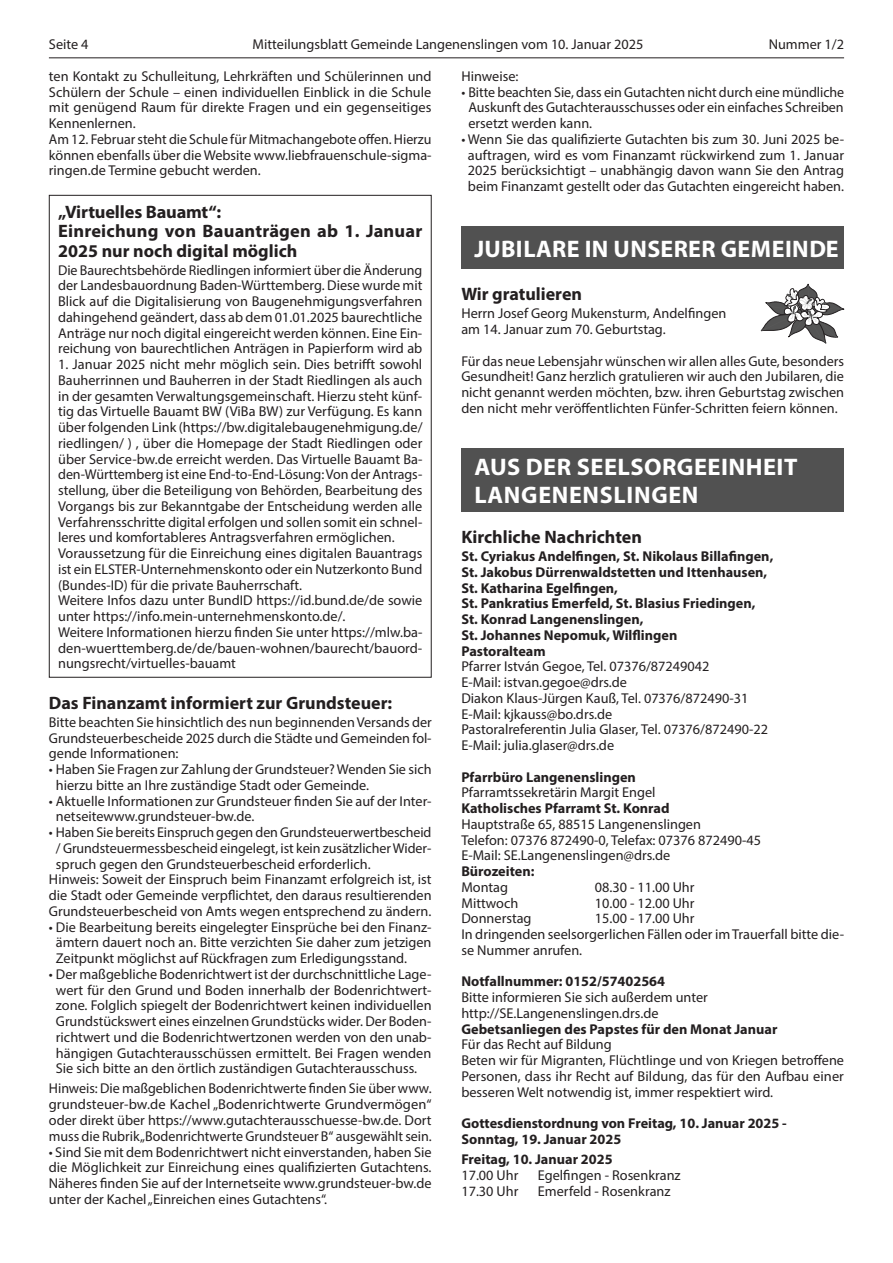
<style>
.page{position:relative;width:893px;height:1263px;background:#fff}
.page>*{position:absolute;margin:0;border:0;box-sizing:border-box;transform-origin:0 0}
.t1{font:700 24px/28.5px "Myriad Pro";letter-spacing:.02em;color:#fff}
.t2{font:700 18px/19.5px "Myriad Pro";color:#231f20}
.t3{font:14.25px/15.8px "Myriad Pro";color:#231f20}
.t4{font:700 14.25px/15.8px "Myriad Pro";color:#231f20}
</style>
<div class="page">
<hr style="left:49px;top:57px;width:795px;height:1px;background:#231f20">
<div style="left:461px;top:226px;width:383px;height:43px;background:#515151"></div>
<div style="left:461px;top:448px;width:383px;height:64px;background:#515151"></div>
<svg style="left:760px;top:284px;width:84px;height:60px"></svg>
<p class="t3" style="left:49px;top:36px;width:41px">Seite 4</p>
<p class="t3" style="left:253px;top:36px;width:392px">Mitteilungsblatt Gemeinde Langenenslingen vom 10. Januar 2025</p>
<p class="t3" style="left:769px;top:36px;width:77px">Nummer 1/2</p>
<p class="t3" style="left:49px;top:68px;width:384px">ten Kontakt zu Schulleitung, Lehrkräften und Schülerinnen und Schülern der Schule – einen individuellen Einblick in die Schule mit genügend Raum für direkte Fragen und ein gegenseitiges Kennenlernen.<br>Am 12. Februar steht die Schule für Mitmachangebote offen. Hierzu können ebenfalls über die Website www.liebfrauenschule-sigma&shy;ringen.de Termine gebucht werden.</p>
<p class="t2" style="left:58px;top:201px;width:366px">„Virtuelles Bauamt“:<br>Einreichung von Bauanträgen ab 1. Januar<br>2025 nur noch digital möglich</p>
<p class="t3" style="left:58px;top:262px;width:366px;text-align:justify">Die Baurechtsbehörde Riedlingen informiert über die Änderung der Landesbauordnung Baden-Württemberg. Diese wurde mit Blick auf die Digitalisierung von Baugenehmigungsverfahren dahingehend geändert, dass ab dem 01.01.2025 baurechtliche Anträge nur noch digital eingereicht werden können. Eine Ein&shy;reichung von baurechtlichen Anträgen in Papierform wird ab</p>
<p class="t3" style="left:58px;top:356px;width:366px">1. Januar 2025 nicht mehr möglich sein. Dies betrifft sowohl Bauherrinnen und Bauherren in der Stadt Riedlingen als auch in der gesamten Verwaltungsgemeinschaft. Hierzu steht künf&shy;tig das Virtuelle Bauamt BW (ViBa BW) zur Verfügung. Es kann über folgenden Link (https://bw.digitalebaugenehmigung.de/ riedlingen/ ) , über die Homepage der Stadt Riedlingen oder über Service-bw.de erreicht werden. Das Virtuelle Bauamt Ba&shy;den-Württemberg ist eine End-to-End-Lösung: Von der Antrags&shy;stellung, über die Beteiligung von Behörden, Bearbeitung des Vorgangs bis zur Bekanntgabe der Entscheidung werden alle Verfahrensschritte digital erfolgen und sollen somit ein schnel&shy;leres und komfortableres Antragsverfahren ermöglichen.<br>Voraussetzung für die Einreichung eines digitalen Bauantrags ist ein ELSTER-Unternehmenskonto oder ein Nutzerkonto Bund (Bundes-ID) für die private Bauherrschaft.<br>Weitere Infos dazu unter BundID https://id.bund.de/de sowie unter https://info.mein-unternehmenskonto.de/.<br>Weitere Informationen hierzu finden Sie unter https://mlw.ba&shy;den-wuerttemberg.de/de/bauen-wohnen/baurecht/bauord&shy;nungsrecht/virtuelles-bauamt</p>
<p class="t2" style="left:49px;top:693px;width:345px">Das Finanzamt informiert zur Grundsteuer:</p>
<p class="t3" style="left:49px;top:714px;width:384px;text-align:justify">Bitte beachten Sie hinsichtlich des nun beginnenden Versands der Grundsteuerbescheide 2025 durch die Städte und Gemeinden fol&shy;gende Informationen:</p>
<p class="t3" style="left:56px;top:761px;width:377px;text-indent:-7px">• Haben Sie Fragen zur Zahlung der Grundsteuer? Wenden Sie sich hierzu bitte an Ihre zuständige Stadt oder Gemeinde.</p>
<p class="t3" style="left:56px;top:793px;width:377px;text-indent:-7px">• Aktuelle Informationen zur Grundsteuer finden Sie auf der Inter&shy;netseitewww.grundsteuer-bw.de.</p>
<p class="t3" style="left:49px;top:824px;width:384px">• Haben Sie bereits Einspruch gegen den Grundsteuerwertbescheid</p>
<p class="t3" style="left:56px;top:840px;width:377px">/ Grundsteuermessbescheid eingelegt, ist kein zusätzlicher Wider-</p>
<p class="t3" style="left:56px;top:856px;width:316px">spruch gegen den Grundsteuerbescheid erforderlich.</p>
<p class="t3" style="left:49px;top:871px;width:384px">Hinweis: Soweit der Einspruch beim Finanzamt erfolgreich ist, ist</p>
<p class="t3" style="left:49px;top:887px;width:384px">die Stadt oder Gemeinde verpflichtet, den daraus resultierenden</p>
<p class="t3" style="left:49px;top:903px;width:384px">Grundsteuerbescheid von Amts wegen entsprechend zu ändern.</p>
<p class="t3" style="left:56px;top:919px;width:377px;text-align:justify;text-indent:-7px">• Die Bearbeitung bereits eingelegter Einsprüche bei den Finanz&shy;ämtern dauert noch an. Bitte verzichten Sie daher zum jetzigen Zeitpunkt möglichst auf Rückfragen zum Erledigungsstand.</p>
<p class="t3" style="left:49px;top:966px;width:384px;text-align:center">• Der maßgebliche Bodenrichtwert ist der durchschnittliche Lage&shy;wert für den Grund und Boden innerhalb der Bodenrichtwert&shy;zone. Folglich spiegelt der Bodenrichtwert keinen individuellen Grundstückswert eines einzelnen Grundstücks wider. Der Boden&shy;richtwert und die Bodenrichtwertzonen werden von den unab&shy;hängigen Gutachterausschüssen ermittelt. Bei Fragen wenden Sie sich bitte an den örtlich zuständigen Gutachterausschuss.</p>
<p class="t3" style="left:49px;top:1080px;width:384px;text-align:justify">Hinweis: Die maßgeblichen Bodenrichtwerte finden Sie über www. grundsteuer-bw.de Kachel „Bodenrichtwerte Grundvermögen“ oder direkt über https://www.gutachterausschuesse-bw.de. Dort muss die Rubrik „Bodenrichtwerte Grundsteuer B“ ausgewählt sein.</p>
<p class="t3" style="left:49px;top:1143px;width:384px;text-align:justify">• Sind Sie mit dem Bodenrichtwert nicht einverstanden, haben Sie die Möglichkeit zur Einreichung eines qualifizierten Gutachtens.<br>Näheres finden Sie auf der Internetseite www.grundsteuer-bw.de unter der Kachel „Einreichen eines Gutachtens“.</p>
<p class="t3" style="left:461px;top:68px;width:59px">Hinweise:</p>
<p class="t3" style="left:468px;top:84px;width:377px;text-align:justify;text-indent:-7px">• Bitte beachten Sie, dass ein Gutachten nicht durch eine mündliche Auskunft des Gutachterausschusses oder ein einfaches Schreiben ersetzt werden kann.</p>
<p class="t3" style="left:461px;top:131px;width:384px;text-align:center">• Wenn Sie das qualifizierte Gutachten bis zum 30. Juni 2025 be&shy;auftragen, wird es vom Finanzamt rückwirkend zum 1. Januar 2025 berücksichtigt – unabhängig davon wann Sie den Antrag beim Finanzamt gestellt oder das Gutachten eingereicht haben.</p>
<h1 class="t1" style="left:474px;top:234px;width:366px">JUBILARE IN UNSERER GEMEINDE</h1>
<p class="t2" style="left:461px;top:284px;width:122px">Wir gratulieren</p>
<p class="t3" style="left:461px;top:305px;width:266px">Herrn Josef Georg Mukensturm, Andelfingen am 14. Januar zum 70. Geburtstag.</p>
<p class="t3" style="left:461px;top:353px;width:384px;text-align:justify">Für das neue Lebensjahr wünschen wir allen alles Gute, besonders Gesundheit! Ganz herzlich gratulieren wir auch den Jubilaren, die nicht genannt werden möchten, bzw. ihren Geburtstag zwischen den nicht mehr veröffentlichten Fünfer-Schritten feiern können.</p>
<h1 class="t1" style="left:474px;top:452px;width:325px">AUS DER SEELSORGEEINHEIT<br>LANGENENSLINGEN</h1>
<p class="t2" style="left:461px;top:527px;width:182px">Kirchliche Nachrichten</p>
<p class="t4" style="left:461px;top:548px;width:313px">St. Cyriakus Andelfingen, St. Nikolaus Billafingen, St. Jakobus Dürrenwaldstetten und Ittenhausen, St. Katharina Egelfingen,<br>St. Pankratius Emerfeld, St. Blasius Friedingen, St. Konrad Langenenslingen,<br>St. Johannes Nepomuk, Wilflingen<br>Pastoralteam</p>
<p class="t3" style="left:461px;top:658px;width:308px">Pfarrer István Gegoe, Tel. 07376/87249042<br>E-Mail: istvan.gegoe@drs.de<br>Diakon Klaus-Jürgen Kauß, Tel. 07376/872490-31<br>E-Mail: kjkauss@bo.drs.de<br>Pastoralreferentin Julia Glaser, Tel. 07376/872490-22<br>E-Mail: julia.glaser@drs.de</p>
<p class="t4" style="left:461px;top:768px;width:176px">Pfarrbüro Langenenslingen</p>
<p class="t3" style="left:461px;top:784px;width:196px">Pfarramtssekretärin Margit Engel</p>
<p class="t4" style="left:461px;top:800px;width:210px">Katholisches Pfarramt St. Konrad</p>
<p class="t3" style="left:461px;top:816px;width:301px">Hauptstraße 65, 88515 Langenenslingen<br>Telefon: 07376 872490-0, Telefax: 07376 872490-45<br>E-Mail: SE.Langenenslingen@drs.de</p>
<p class="t4" style="left:461px;top:863px;width:75px">Bürozeiten:</p>
<p class="t3" style="left:461px;top:879px;width:48px">Montag</p>
<p class="t3" style="left:595px;top:879px;width:101px">08.30 - 11.00 Uhr</p>
<p class="t3" style="left:461px;top:895px;width:58px">Mittwoch</p>
<p class="t3" style="left:595px;top:895px;width:101px">10.00 - 12.00 Uhr</p>
<p class="t3" style="left:461px;top:910px;width:72px">Donnerstag</p>
<p class="t3" style="left:461px;top:910px;width:384px;text-indent:133px">15.00 - 17.00 Uhr<br>In dringenden seelsorgerlichen Fällen oder im Trauerfall bitte die&shy;se Nummer anrufen.</p>
<p class="t4" style="left:461px;top:973px;width:205px">Notfallnummer: 0152/57402564</p>
<p class="t3" style="left:461px;top:989px;width:248px">Bitte informieren Sie sich außerdem unter http://SE.Langenenslingen.drs.de</p>
<p class="t4" style="left:461px;top:1020px;width:318px">Gebetsanliegen des Papstes für den Monat Januar</p>
<p class="t3" style="left:461px;top:1036px;width:384px">Für das Recht auf Bildung<br>Beten wir für Migranten, Flüchtlinge und von Kriegen betroffene Personen, dass ihr Recht auf Bildung, das für den Aufbau einer besseren Welt notwendig ist, immer respektiert wird.</p>
<p class="t4" style="left:461px;top:1115px;width:327px">Gottesdienstordnung von Freitag, 10. Januar 2025 -<br>Sonntag, 19. Januar 2025</p>
<p class="t4" style="left:461px;top:1151px;width:153px">Freitag, 10. Januar 2025</p>
<p class="t3" style="left:461px;top:1167px;width:58px">17.00 Uhr</p>
<p class="t3" style="left:538px;top:1167px;width:144px">Egelfingen - Rosenkranz</p>
<p class="t3" style="left:461px;top:1183px;width:58px">17.30 Uhr</p>
<p class="t3" style="left:538px;top:1183px;width:134px">Emerfeld - Rosenkranz</p>
</div>
